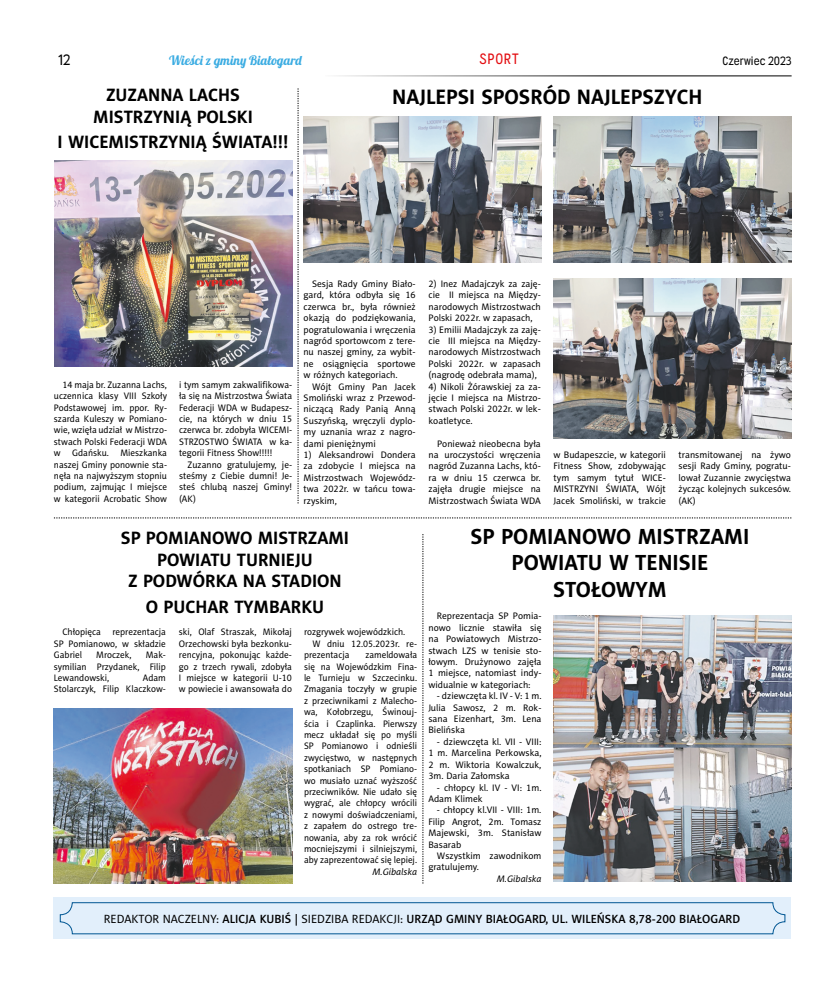
<style>
.page{position:relative;width:820px;height:993px;background:#fff}
.page>*{position:absolute;margin:0;border:0;box-sizing:border-box;transform-origin:0 0}
.t1{font:700 22px/26.4px "Naomi Sans EFN";color:#000;text-align:center}
.t2{font:700 21px "Naomi Sans EFN";color:#000}
.t3{font:700 18px/21.6px "Naomi Sans EFN";color:#000;text-align:center}
.t4{font:15px "Wyvern Rg";letter-spacing:.05em;color:#e30f13}
.t5{font:15px "Wyvern Rg";color:#000}
.t6{font:13px "Lobster 1.4";color:#3bace2}
.t7{font:12px "Naomi Sans EFN Medium";color:#000}
.t8{font:12px "Wyvern Rg";color:#000}
.t9{font:9.5px/11.4px "Naomi Sans EFN";color:#000;text-align:justify}
.t10{font:9.5px/11.4px "Naomi Sans EFN";color:#000;text-align:justify;scale:.96 1}
.t11{font:italic 9.5px "Naomi Sans EFN";color:#000}
.s1{font-family:"Naomi Sans EFN"}
</style>
<div class="page">
<hr style="left:325px;top:75px;width:466px;height:1px;background:#000">
<div style="left:53px;top:897px;width:737px;height:41px;background:#e2effb"></div>
<div style="left:60px;top:901px;width:725px;height:33px;border:1px solid #005693;border-radius:12px"></div>
<img style="left:303px;top:117px;width:238px;height:146px">
<img style="left:553px;top:117px;width:238px;height:146px">
<img style="left:553px;top:278px;width:238px;height:160px">
<svg style="left:422px;top:534px;width:1px;height:349px"></svg>
<svg style="left:298px;top:88px;width:1px;height:415px"></svg>
<img style="left:55px;top:160px;width:238px;height:206px">
<svg style="left:54px;top:517px;width:737px;height:1px"></svg>
<img style="left:54px;top:708px;width:238px;height:174px">
<img style="left:553px;top:615px;width:238px;height:265px">
<h3 class="t4" style="left:479px;top:50px;width:41px">SPORT</h3>
<h3 class="t5" style="left:58px;top:51px;width:13px">12</h3>
<h3 class="t6" style="left:169px;top:52px;width:134px">Wieści z gminy Białogard</h3>
<p class="t8" style="left:722px;top:53px;width:71px">Czerwiec 2023</p>
<h2 class="t2" style="left:392px;top:84px;width:311px">NAJLEPSI SPOSRÓD NAJLEPSZYCH</h2>
<h3 class="t3" style="left:93px;top:85px;width:161px">ZUZANNA LACHS<br>MISTRZYNIĄ POLSKI</h3>
<h3 class="t3" style="left:58px;top:132px;width:232px">I WICEMISTRZYNIĄ ŚWIATA!!!</h3>
<p class="t9" style="left:303px;top:278px;width:114px;text-indent:9px">Sesja Rady Gminy Biało&shy;gard, która odbyła się 16 czerwca br., była również okazją do podziękowania, pogratulowania i wręczenia nagród sportowcom z tere&shy;nu naszej gminy, za wybit&shy;ne osiągnięcia sportowe w różnych kategoriach.</p>
<p class="t9" style="left:303px;top:380px;width:114px;text-indent:9px">Wójt Gminy Pan Jacek Smoliński wraz z Przewod&shy;niczącą Rady Panią Anną Suszyńską, wręczyli dyplo&shy;my uznania wraz z nagro&shy;dami pieniężnymi</p>
<p class="t9" style="left:303px;top:449px;width:114px">1) Aleksandrowi Dondera za zdobycie I miejsca na Mistrzostwach Wojewódz&shy;twa 2022r. w tańcu towa&shy;rzyskim,</p>
<p class="t9" style="left:54px;top:378px;width:115px;text-indent:9px">14 maja br. Zuzanna Lachs, uczennica klasy VIII Szkoły Podstawowej im. ppor. Ry&shy;szarda Kuleszy w Pomiano&shy;wie, wzięła udział w Mistrzo&shy;stwach Polski Federacji WDA w Gdańsku. Mieszkanka naszej Gminy ponownie sta&shy;nęła na najwyższym stopniu podium, zajmując I miejsce w kategorii Acrobatic Show</p>
<p class="t9" style="left:179px;top:378px;width:114px">i tym samym zakwalifikowa&shy;ła się na Mistrzostwa Świata Federacji WDA w Budapesz&shy;cie, na których w dniu 15 czerwca br. zdobyła WICEMI-STRZOSTWO ŚWIATA w ka&shy;tegorii Fitness Show!!!!!</p>
<p class="t9" style="left:179px;top:458px;width:114px;text-indent:9px">Zuzanno gratulujemy, je&shy;steśmy z Ciebie dumni! Je&shy;steś chlubą naszej Gminy! (AK)</p>
<h3 class="t3" style="left:121px;top:527px;width:229px">SP POMIANOWO MISTRZAMI<br>POWIATU TURNIEJU<br>Z PODWÓRKA NA STADION</h3>
<h3 class="t3" style="left:146px;top:595px;width:180px">O PUCHAR TYMBARKU</h3>
<p class="t9" style="left:54px;top:626px;width:114px;text-indent:9px">Chłopięca reprezentacja SP Pomianowo, w składzie Gabriel</p>
<p class="t9" style="left:179px;top:626px;width:114px">ski, Olaf Straszak, Mikołaj Orzechowski była bezkonku&shy;rencyjna, pokonując każde&shy;go z trzech rywali, zdobyła I miejsce w kategorii U-10 w powiecie i awansowała do</p>
<p class="t9" style="left:304px;top:626px;width:103px">rozgrywek wojewódzkich.</p>
<p class="t10" style="left:312px;top:637px;width:110px">W dniu 12.05.2023r. re-</p>
<p class="t10" style="left:304px;top:648px;width:49px">prezentacja</p>
<p class="t10" style="left:304px;top:648px;width:119px;text-indent:61px">zameldowała się na Wojewódzkim Fina&shy;le Turnieju w Szczecinku.<br>Zmagania toczyły w grupie z przeciwnikami z Malecho&shy;wa, Kołobrzegu, Świnouj&shy;ścia i Czaplinka. Pierwszy mecz układał się po myśli SP Pomianowo i odnieśli zwycięstwo, w następnych spotkaniach SP Pomiano&shy;wo musiało uznać wyższość przeciwników. Nie udało się wygrać, ale chłopcy wrócili z nowymi doświadczeniami, z zapałem do ostrego tre&shy;nowania, aby za rok wrócić mocniejszymi i silniejszymi, aby zaprezentować się lepiej.</p>
<p class="t11" style="left:372px;top:866px;width:46px">M.Gibalska</p>
<p class="t9" style="left:54px;top:648px;width:114px;text-indent:92px">Mak&shy;symilian Przydanek, Filip Lewandowski,</p>
<p class="t9" style="left:96px;top:648px;width:37px">Mroczek,</p>
<p class="t9" style="left:54px;top:671px;width:114px;text-align:right">Adam<br>Stolarczyk, Filip Klaczkow-</p>
<p class="t9" style="left:428px;top:278px;width:114px">2) Inez Madajczyk za zaję&shy;cie II miejsca na Między&shy;narodowych Mistrzostwach Polski 2022r. w zapasach,</p>
<p class="t9" style="left:428px;top:323px;width:114px">3) Emilii Madajczyk za zaję&shy;cie III miejsca na Między&shy;narodowych Mistrzostwach Polski 2022r. w zapasach (nagrodę odebrała mama),</p>
<p class="t9" style="left:428px;top:380px;width:114px">4) Nikoli Żórawskiej za za&shy;jęcie I miejsca na Mistrzo&shy;stwach Polski 2022r. w lek&shy;koatletyce.</p>
<p class="t9" style="left:428px;top:437px;width:114px;text-indent:9px">Ponieważ nieobecna była na uroczystości wręczenia nagród Zuzanna Lachs, któ&shy;ra w dniu 15 czerwca br. zajęła drugie miejsce na Mistrzostwach Świata WDA</p>
<p class="t9" style="left:553px;top:449px;width:114px">w Budapeszcie, w kategorii Fitness Show, zdobywając tym samym tytuł WICE-MISTRZYNI ŚWIATA, Wójt Jacek Smoliński, w trakcie</p>
<p class="t9" style="left:678px;top:449px;width:114px">transmitowanej na żywo sesji Rady Gminy, pogratu&shy;lował Zuzannie zwycięstwa życząc kolejnych sukcesów. (AK)</p>
<h1 class="t1" style="left:470px;top:523px;width:280px">SP POMIANOWO MISTRZAMI<br>POWIATU W TENISIE<br>STOŁOWYM</h1>
<p class="t9" style="left:428px;top:610px;width:114px;text-indent:9px">Reprezentacja SP Pomia&shy;nowo licznie stawiła się na Powiatowych Mistrzo&shy;stwach LZS w tenisie sto&shy;łowym. Drużynowo zajęła 1 miejsce, natomiast indy&shy;widualnie w kategoriach:</p>
<p class="t9" style="left:428px;top:690px;width:114px;text-indent:9px">- dziewczęta kl. IV - V: 1 m.<br>Julia Sawosz, 2 m. Rok&shy;sana Eizenhart, 3m. Lena Bielińska</p>
<p class="t9" style="left:428px;top:735px;width:114px;text-indent:9px">- dziewczęta kl. VII - VIII:<br>1 m. Marcelina Perkowska, 2 m. Wiktoria Kowalczuk, 3m. Daria Załomska</p>
<p class="t9" style="left:428px;top:781px;width:114px;text-indent:9px">- chłopcy kl. IV - VI: 1m.<br>Adam Klimek</p>
<p class="t9" style="left:428px;top:804px;width:114px;text-indent:9px">- chłopcy kl.VII - VIII: 1m.<br>Filip Angrot, 2m. Tomasz Majewski, 3m. Stanisław Basarab</p>
<p class="t9" style="left:428px;top:849px;width:114px;text-indent:9px">Wszystkim zawodnikom gratulujemy.</p>
<p class="t11" style="left:496px;top:872px;width:46px">M.Gibalska</p>
<p class="t7" style="left:104px;top:911px;width:637px"><span class="s1">REDAKTOR NACZELNY:</span> ALICJA KUBIŚ | <span class="s1">SIEDZIBA REDAKCJI:</span> URZĄD GMINY BIAŁOGARD, UL. WILEŃSKA 8,78-200 BIAŁOGARD</p>
</div>
